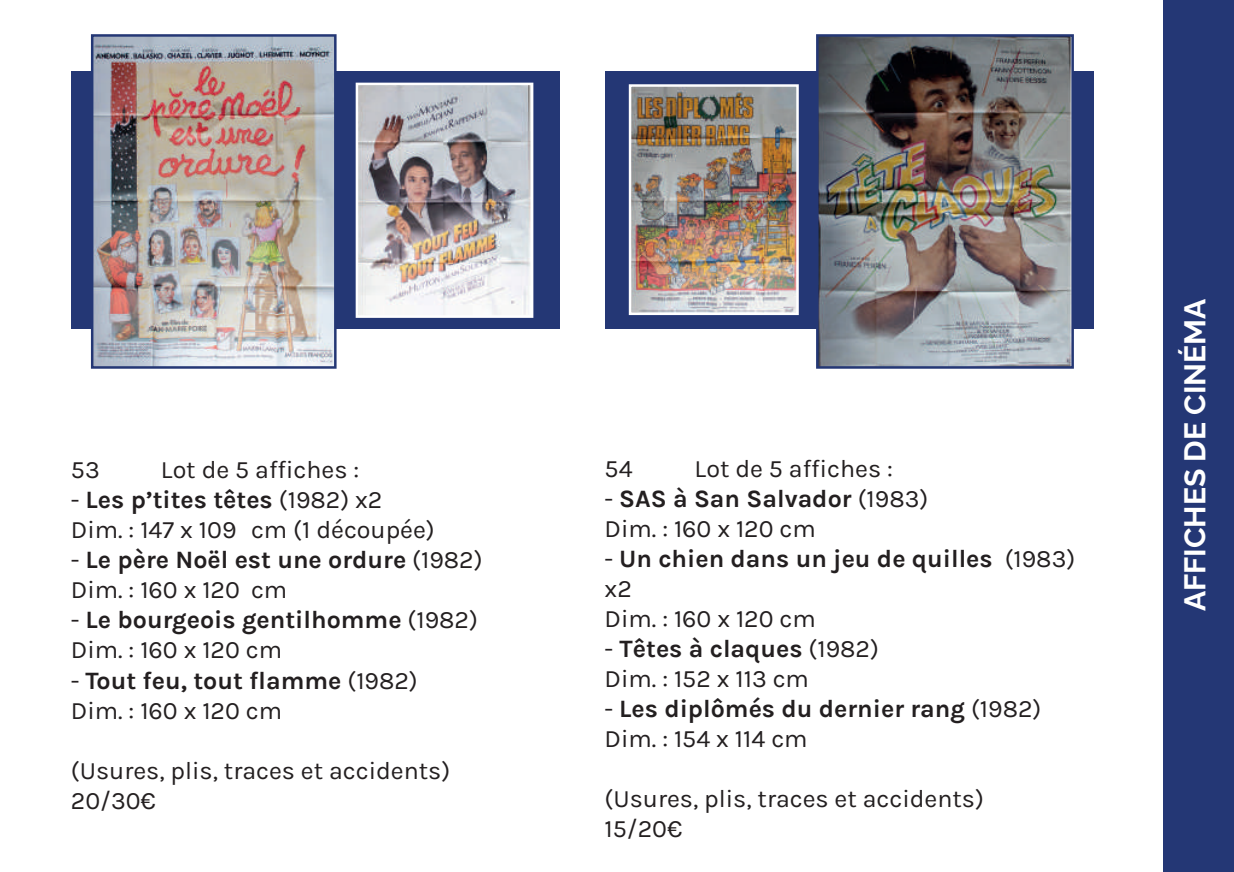
<style>
.page{position:relative;width:1234px;height:872px;background:#fff}
.page>*{position:absolute;margin:0;border:0;box-sizing:border-box;transform-origin:0 0}
.t1{font:700 30px "Raleway";color:#fff}
.t2{font:25px/30px "Karla";color:#231f20}
.t3{font:700 25px/30px "Karla";color:#231f20}
.s1{font-weight:700}
.s2{font-weight:400}
</style>
<div class="page">
<div style="left:1162px;top:0;width:71px;height:872px;background:#243775"></div>
<div style="left:604px;top:71px;width:489px;height:257px;background:#243775"></div>
<div style="left:71px;top:71px;width:488px;height:257px;background:#243775"></div>
<img style="left:94px;top:37px;width:239px;height:329px">
<div style="left:91px;top:34px;width:245px;height:335px;border:2px solid #243775"></div>
<img style="left:358px;top:86px;width:172px;height:229px">
<div style="left:355px;top:83px;width:178px;height:235px;border:2px solid #fff"></div>
<img style="left:818px;top:37px;width:252px;height:329px">
<div style="left:815px;top:34px;width:258px;height:335px;border:2px solid #243775"></div>
<img style="left:631px;top:87px;width:164px;height:225px">
<div style="left:628px;top:84px;width:170px;height:231px;border:2px solid #fff"></div>
<p class="t2" style="left:71px;top:454px;width:30px">53</p>
<p class="t2" style="left:161px;top:454px;width:200px">Lot de 5 affiches :</p>
<p class="t2" style="left:71px;top:484px;width:365px">- <span class="s1">Les p’tites têtes</span> (1982) x2<br>Dim. : 147 x 109 cm (1 découpée)</p>
<p class="t3" style="left:71px;top:544px;width:413px"><span class="s2">-</span> Le père Noël est une ordure <span class="s2">(1982)<br>Dim. : 160 x 120 cm</span></p>
<p class="t3" style="left:71px;top:604px;width:408px"><span class="s2">-</span> Le bourgeois gentilhomme <span class="s2">(1982)<br>Dim. : 160 x 120 cm</span></p>
<p class="t2" style="left:71px;top:664px;width:348px">- <span class="s1">Tout feu, tout flamme</span> (1982)<br>Dim. : 160 x 120 cm</p>
<p class="t2" style="left:71px;top:754px;width:381px">(Usures, plis, traces et accidents)<br>20/30€</p>
<p class="t2" style="left:604px;top:452px;width:30px">54</p>
<p class="t2" style="left:694px;top:452px;width:200px">Lot de 5 affiches :</p>
<p class="t2" style="left:604px;top:482px;width:325px">- <span class="s1">SAS à San Salvador</span> (1983)<br>Dim. : 160 x 120 cm</p>
<p class="t3" style="left:604px;top:542px;width:472px"><span class="s2">-</span> Un chien dans un jeu de quilles <span class="s2">(1983) x2<br>Dim. : 160 x 120 cm</span></p>
<p class="t2" style="left:604px;top:632px;width:276px">- <span class="s1">Têtes à claques</span> (1982)<br>Dim. : 152 x 113 cm</p>
<p class="t3" style="left:604px;top:692px;width:438px"><span class="s2">-</span> Les diplômés du dernier rang <span class="s2">(1982)<br>Dim. : 154 x 114 cm</span></p>
<p class="t2" style="left:604px;top:782px;width:381px">(Usures, plis, traces et accidents)<br>15/20€</p>
<p class="t1" style="left:1170px;top:611px;width:314px;rotate:-90deg">AFFICHES DE CINÉMA</p>
</div>
